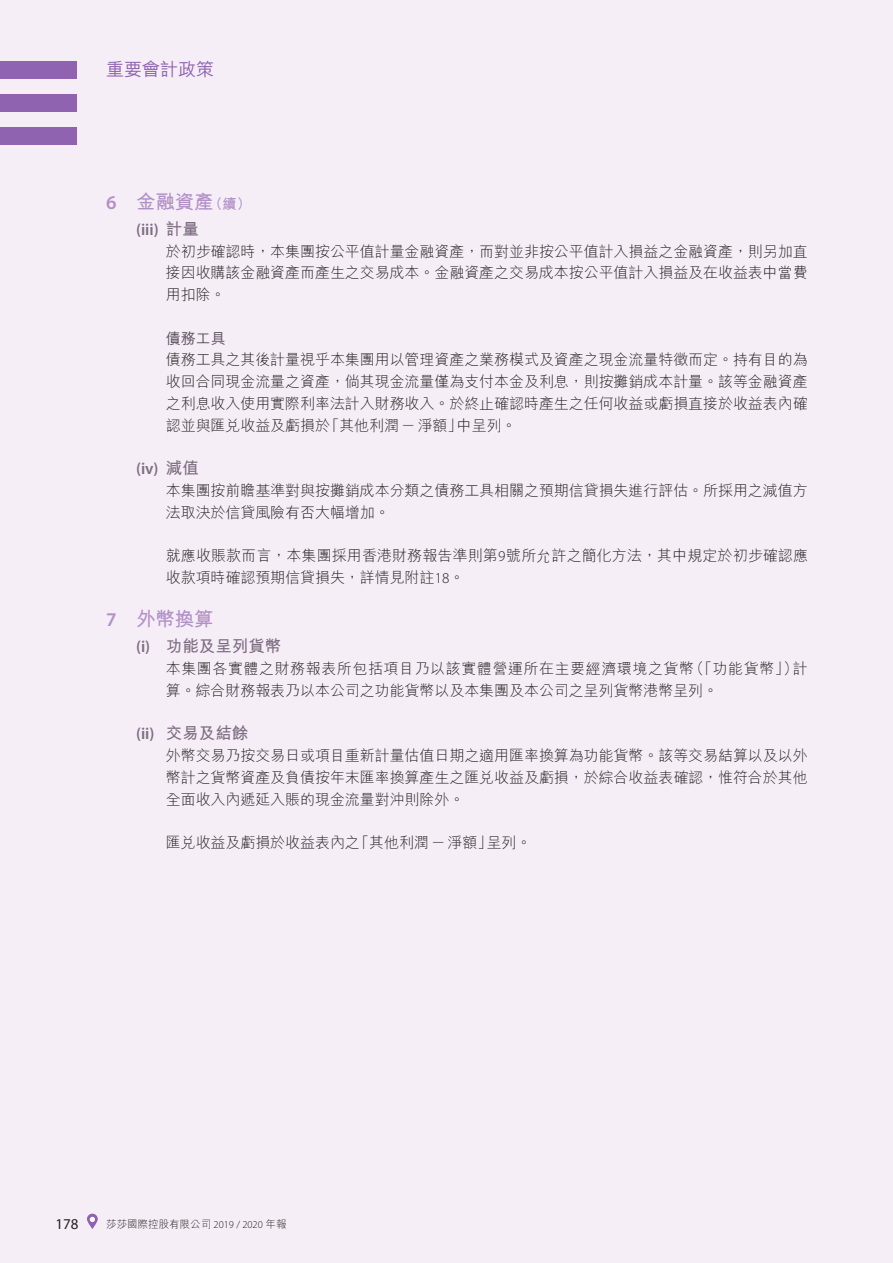
<style>
.page{position:relative;width:893px;height:1263px;background:#f6eef7}
.page>*{position:absolute;margin:0;border:0;box-sizing:border-box;transform-origin:0 0}
.t1{font:700 19.5px "M Hei HK";letter-spacing:-.005em;color:#b290c7}
.t2{font:500 18px "M Hei HK";color:#8f63af}
.t3{font:700 16.5px "M Hei HK";color:#7e6d82}
.t4{font:600 16.5px "Myriad Pro";color:#7e6d82}
.t5{font:300 15px/21.8px "M Hei HK";letter-spacing:-.005em;color:#231f20;text-align:justify}
.t6{font:300 15px/21.8px "M Hei HK";letter-spacing:.035em;color:#231f20}
.t7{font:500 15px "M Hei HK";color:#5c4e5f}
.t8{font:15px "Myriad Pro";color:#231f20}
.t9{font:300 10.5px "M Hei HK";color:#231f20}
.s1{font-family:"Myriad Pro";font-weight:600}
.s2{font-size:14.25px}
.s3{font-family:"M Hei HK";font-weight:700}
.s4{font-family:"Myriad Pro"}
</style>
<div class="page">
<div style="left:0;top:62px;width:77px;height:17px;background:#8f63af"></div>
<div style="left:0;top:95px;width:77px;height:17px;background:#8f63af"></div>
<div style="left:0;top:128px;width:77px;height:17px;background:#8f63af"></div>
<svg style="left:87px;top:1214px;width:11px;height:15px"></svg>
<svg style="left:90px;top:1217px;width:5px;height:5px"></svg>
<p class="t2" style="left:106px;top:56px;width:109px">重要會計政策</p>
<h1 class="t1" style="left:106px;top:187px;width:146px"><span class="s1">6</span> 金融資產<span class="s2">（續）</span></h1>
<p class="t4" style="left:136px;top:219px;width:64px">(iii) <span class="s3">計量</span></p>
<p class="t5" style="left:166px;top:240px;width:643px">於初步確認時，本集團按公平值計量金融資產，而對並非按公平值計入損益之金融資產，則另加直接因收購該金融資產而產生之交易成本。金融資產之交易成本按公平值計入損益及在收益表中當費用扣除。</p>
<p class="t7" style="left:166px;top:327px;width:62px">債務工具</p>
<p class="t5" style="left:166px;top:349px;width:643px">債務工具之其後計量視乎本集團用以管理資產之業務模式及資產之現金流量特徵而定。持有目的為收回合同現金流量之資產，倘其現金流量僅為支付本金及利息，則按攤銷成本計量。該等金融資產之利息收入使用實際利率法計入財務收入。於終止確認時產生之任何收益或虧損直接於收益表內確認並與匯兌收益及虧損於「其他利潤－淨額」中呈列。</p>
<p class="t4" style="left:136px;top:458px;width:64px">(iv) <span class="s3">減值</span></p>
<p class="t5" style="left:166px;top:479px;width:643px">本集團按前瞻基準對與按攤銷成本分類之債務工具相關之預期信貸損失進行評估。所採用之減值方法取決於信貸風險有否大幅增加。</p>
<p class="t5" style="left:166px;top:544px;width:644px">就應收賬款而言，本集團採用香港財務報告準則第<span class="s4">9</span>號所允許之簡化方法，其中規定於初步確認應收款項時確認預期信貸損失，詳情見附註<span class="s4">18</span>。</p>
<h1 class="t1" style="left:106px;top:605px;width:109px"><span class="s1">7</span> 外幣換算</h1>
<p class="t3" style="left:136px;top:634px;width:147px"><span class="s1">(i)</span> 功能及呈列貨幣</p>
<p class="t6" style="left:166px;top:657px;width:644px">本集團各實體之財務報表所包括項目乃以該實體營運所在主要經濟環境之貨幣（「功能貨幣」）計算。綜合財務報表乃以本公司之功能貨幣以及本集團及本公司之呈列貨幣港幣呈列。</p>
<p class="t3" style="left:136px;top:721px;width:114px"><span class="s1">(ii)</span> 交易及結餘</p>
<p class="t5" style="left:166px;top:744px;width:643px">外幣交易乃按交易日或項目重新計量估值日期之適用匯率換算為功能貨幣。該等交易結算以及以外幣計之貨幣資產及負債按年末匯率換算產生之匯兌收益及虧損，於綜合收益表確認，惟符合於其他全面收入內遞延入賬的現金流量對沖則除外。</p>
<p class="t5" style="left:166px;top:831px;width:367px">匯兌收益及虧損於收益表內之「其他利潤－淨額」呈列。</p>
<p class="t8" style="left:55px;top:1215px;width:25px">178</p>
<p class="t9" style="left:106px;top:1219px;width:182px">莎莎國際控股有限公司 <span class="s4">2019 / 2020</span> 年報</p>
</div>
